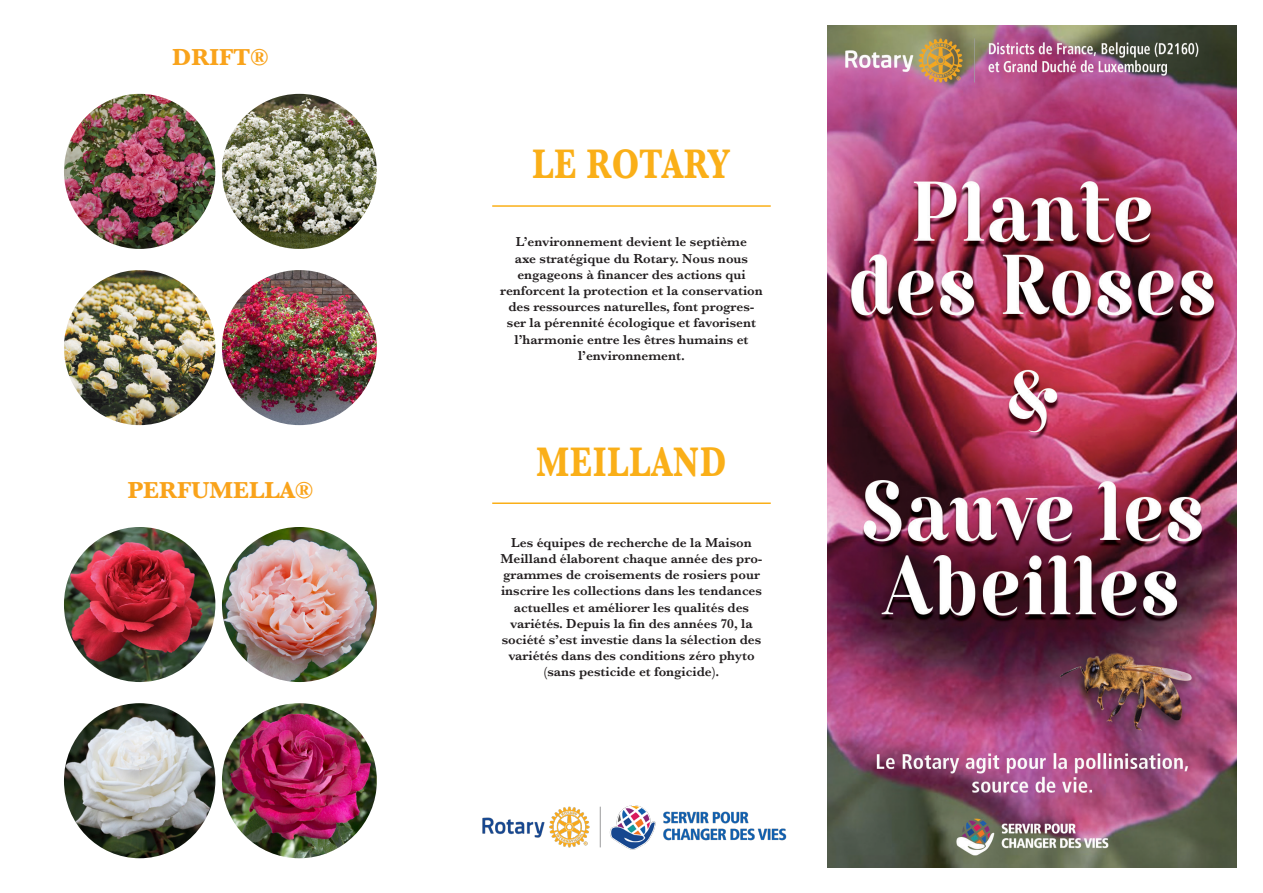
<style>
.page{position:relative;width:1263px;height:893px;background:#fff}
.page>*{position:absolute;margin:0;border:0;box-sizing:border-box;transform-origin:0 0}
.t1{font:700 42.9px "Baskerville";color:#faaf18;scale:.77 1}
.t2{font:700 42.9px "Baskerville";letter-spacing:.03em;color:#faaf18;scale:.77 1}
.t3{font:700 24px "Baskerville";color:#f9a31b}
.t4{font:600 13.5px/16.2px "Baskerville";color:#231f20;text-align:center}
</style>
<div class="page">
<img style="left:827px;top:26px;width:410px;height:841px">
<hr style="left:492px;top:205px;width:279px;height:2px;background:#faaf18">
<img style="left:482px;top:805px;width:305px;height:45px">
<hr style="left:492px;top:502px;width:279px;height:2px;background:#faaf18">
<img style="left:64px;top:94px;width:151px;height:155px">
<img style="left:222px;top:94px;width:155px;height:155px;border-radius:77px">
<img style="left:64px;top:270px;width:151px;height:155px">
<img style="left:222px;top:270px;width:155px;height:155px;border-radius:77px">
<img style="left:64px;top:527px;width:151px;height:155px">
<img style="left:222px;top:527px;width:155px;height:155px;border-radius:77px">
<img style="left:64px;top:703px;width:151px;height:155px">
<img style="left:222px;top:703px;width:155px;height:155px;border-radius:77px">
<p class="t3" style="left:172px;top:40px;width:98px">DRIFT®</p>
<p class="t3" style="left:128px;top:473px;width:187px">PERFUMELLA®</p>
<p class="t1" style="left:533px;top:134px;width:258px">LE ROTARY</p>
<p class="t4" style="left:500px;top:234px;width:264px">L’environnement devient le septième<br>axe stratégique du Rotary. Nous nous engageons à financer des actions qui renforcent la protection et la conservation des ressources naturelles, font progres&shy;ser la pérennité écologique et favorisent l’harmonie entre les êtres humains et l’environnement.</p>
<p class="t2" style="left:536px;top:433px;width:248px">MEILLAND</p>
<p class="t4" style="left:500px;top:534px;width:264px">Les équipes de recherche de la Maison Meilland élaborent chaque année des pro&shy;grammes de croisements de rosiers pour inscrire les collections dans les tendances actuelles et améliorer les qualités des variétés. Depuis la fin des années 70, la société s’est investie dans la sélection des variétés dans des conditions zéro phyto (sans pesticide et fongicide).</p>
</div>
